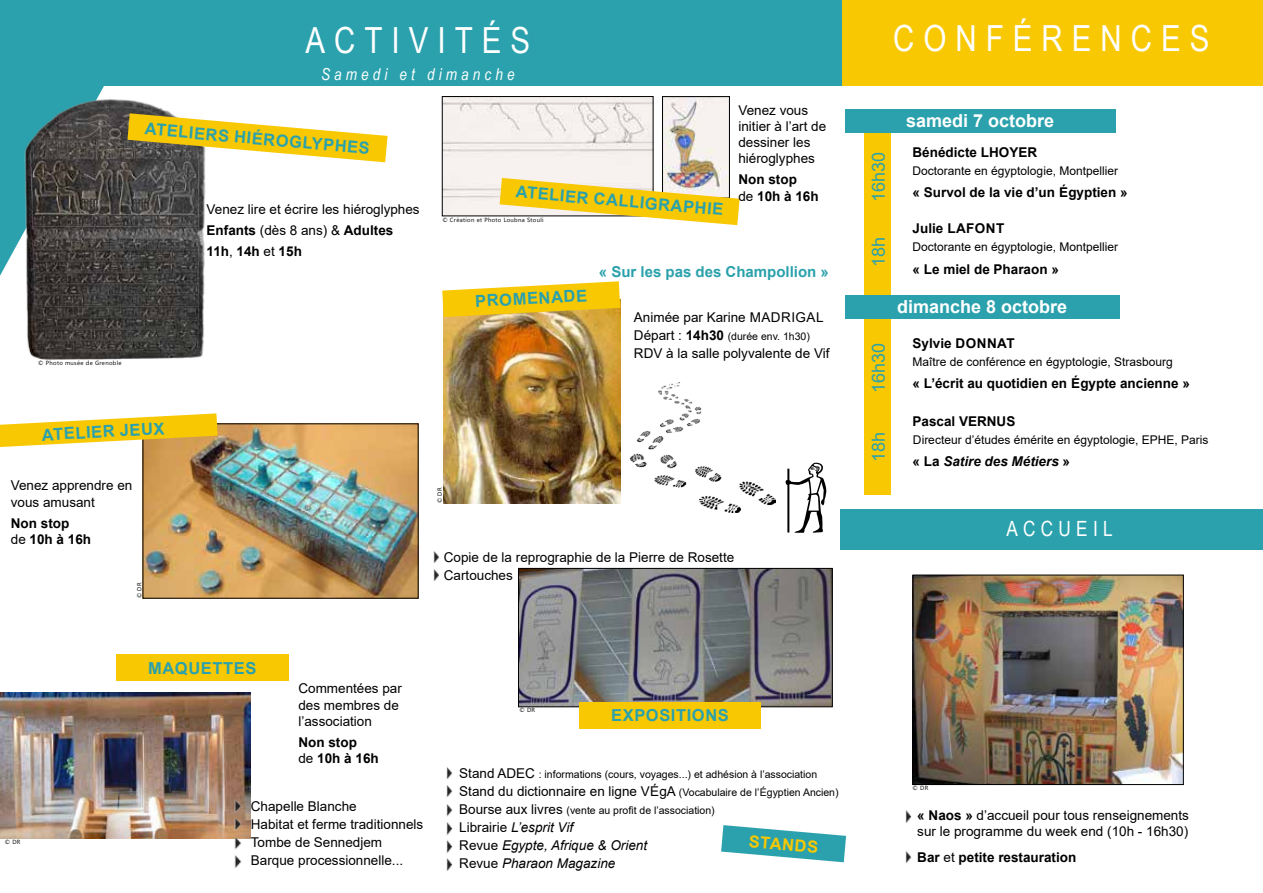
<style>
.page{position:relative;width:1263px;height:893px;background:#fff}
.page>*{position:absolute;margin:0;border:0;box-sizing:border-box;transform-origin:0 0}
.t1{font:36px "Arial Narrow";letter-spacing:.25em;color:#fff}
.t2{font:21px "Arial Narrow";letter-spacing:.25em;color:#fff}
.t3{font:700 18px "Arial";color:#fff}
.t4{font:18px "Arial";color:#2aa1ac}
.t5{font:700 16.5px "Arial";letter-spacing:.035em;color:#2aa1ac}
.t6{font:italic 16.5px "Arial Narrow";letter-spacing:.25em;color:#fff}
.t7{font:700 16.5px "Arial";color:#f8c803}
.t8{font:700 15px "Arial";color:#2aa1ac}
.t9{font:13.5px/16.2px "Arial";color:#000}
.t10{font:700 13.5px/16.2px "Arial";color:#000}
.t11{font:italic 13.5px/18px "Arial";color:#000}
.t12{font:italic 700 13.5px "Arial";color:#000}
.t13{font:700 13.5px "Arial";letter-spacing:.035em;color:#000}
.t14{font:12px "Arial";color:#000}
.t15{font:10.5px/18px "Arial";color:#000}
.t16{font:6px "Lao UI";letter-spacing:.05em;color:#000}
.s1{font-weight:700}
.s2{font-weight:400}
.s3{font-size:13.5px}
.s4{font-weight:700;font-size:13.5px}
.s5{font-style:normal}
</style>
<div class="page">
<img style="left:0;top:693px;width:250px;height:145px">
<div style="left:864px;top:109px;width:27px;height:385px;background:#f8c803"></div>
<svg style="left:0;top:85px;width:108px;height:191px;background:#3da9b3"></svg>
<img style="left:631px;top:382px;width:144px;height:130px">
<img style="left:443px;top:317px;width:177px;height:186px">
<div style="left:0;top:0;width:843px;height:85px;background:#2aa1ac"></div>
<img style="left:20px;top:95px;width:186px;height:264px">
<div style="left:843px;top:0;width:420px;height:85px;background:#f8c803"></div>
<svg style="left:786px;top:463px;width:40px;height:70px"></svg>
<div style="left:840px;top:509px;width:423px;height:40px;background:#2aa1ac"></div>
<div style="left:845px;top:109px;width:270px;height:24px;background:#2aa1ac"></div>
<svg style="left:127px;top:113px;width:261px;height:49px"></svg>
<div style="left:845px;top:295px;width:274px;height:24px;background:#2aa1ac"></div>
<svg style="left:905px;top:810px;width:6px;height:13px"></svg>
<svg style="left:905px;top:851px;width:6px;height:12px"></svg>
<img style="left:444px;top:98px;width:207px;height:116px">
<div style="left:442px;top:96px;width:211px;height:120px;border:1px solid #000"></div>
<img style="left:664px;top:98px;width:64px;height:80px">
<div style="left:662px;top:96px;width:68px;height:102px;border:1px solid #000"></div>
<svg style="left:500px;top:178px;width:240px;height:47px"></svg>
<svg style="left:442px;top:281px;width:178px;height:36px;background:#f3cb31"></svg>
<svg style="left:721px;top:825px;width:125px;height:37px"></svg>
<img style="left:446px;top:767px;width:7px;height:12px">
<img style="left:446px;top:785px;width:7px;height:12px">
<img style="left:145px;top:425px;width:271px;height:172px">
<div style="left:143px;top:423px;width:275px;height:176px;border:1px solid #000"></div>
<div style="left:116px;top:654px;width:172px;height:27px;background:#f8c803"></div>
<img style="left:235px;top:799px;width:6px;height:14px">
<img style="left:235px;top:817px;width:6px;height:14px">
<svg style="left:235px;top:837px;width:6px;height:31px"></svg>
<svg style="left:433px;top:551px;width:7px;height:30px"></svg>
<img style="left:520px;top:570px;width:311px;height:135px">
<div style="left:518px;top:568px;width:315px;height:139px;border:1px solid #000"></div>
<div style="left:579px;top:702px;width:182px;height:26px;background:#f8c803"></div>
<svg style="left:446px;top:804px;width:7px;height:67px"></svg>
<img style="left:914px;top:577px;width:268px;height:206px">
<div style="left:912px;top:575px;width:272px;height:210px;border:1px solid #000"></div>
<svg style="left:0;top:413px;width:218px;height:34px"></svg>
<h1 class="t1" style="left:306px;top:14px;width:226px">ACTIVITÉS</h1>
<p class="t6" style="left:321px;top:63px;width:195px">Samedi et dimanche</p>
<p class="t5" style="left:146px;top:117px;width:60px;rotate:5deg">atel iers</p>
<p class="t5" style="left:235px;top:125px;width:80px;rotate:5deg">hiéro glyphes</p>
<p class="t9" style="left:207px;top:199px;width:215px;line-height:21px">Venez lire et écrire les hiéroglyphes<br><span class="s1">Enfants</span> (dès 8 ans) &amp; <span class="s1">Adultes<br>11h</span>, <span class="s1">14h</span> et <span class="s1">15h</span></p>
<p class="t5" style="left:517px;top:180px;width:60px;rotate:5deg">atel ier</p>
<p class="t5" style="left:595px;top:187px;width:130px;rotate:5deg">c all igr aph ie</p>
<p class="t16" style="left:442px;top:216px;width:103px">© Création et Photo Loubna Stouli</p>
<p class="t9" style="left:738px;top:102px;width:89px">Venez vous initier à l’art de dessiner les hiéroglyphes</p>
<p class="t10" style="left:738px;top:172px;width:82px">Non stop<br><span class="s2">de</span> 10h à 16h</p>
<p class="t16" style="left:38px;top:359px;width:85px">© Photo musée de Grenoble</p>
<p class="t5" style="left:41px;top:423px;width:60px;rotate:-3deg">Atel ier</p>
<p class="t9" style="left:11px;top:478px;width:123px">Venez apprendre en vous amusant</p>
<p class="t10" style="left:11px;top:515px;width:82px">Non stop<br><span class="s2">de</span> 10h à 16h</p>
<p class="t16" style="left:135px;top:598px;width:17px;rotate:-90deg">© DR</p>
<p class="t5" style="left:475px;top:289px;width:100px;rotate:-3deg">Pro menade</p>
<p class="t8" style="left:599px;top:261px;width:232px">« Sur les pas des Champollion »</p>
<p class="t9" style="left:634px;top:309px;width:191px">Animée par Karine MADRIGAL</p>
<p class="t15" style="left:634px;top:327px;width:177px"><span class="s3">Départ :</span> <span class="s4">14h30</span> (durée env. 1h30)</p>
<p class="t9" style="left:634px;top:345px;width:197px">RDV à la salle polyvalente de Vif</p>
<p class="t16" style="left:436px;top:503px;width:17px;rotate:-90deg">© DR</p>
<p class="t9" style="left:444px;top:548px;width:292px;line-height:18px">Copie de la reprographie de la Pierre de Rosette<br>Cartouches</p>
<p class="t16" style="left:5px;top:838px;width:17px">© DR</p>
<p class="t5" style="left:148px;top:656px;width:97px">Maquettes</p>
<p class="t9" style="left:298px;top:680px;width:105px">Commentées par des membres de l’association</p>
<p class="t10" style="left:298px;top:734px;width:82px">Non stop<br><span class="s2">de</span> 10h à 16h</p>
<p class="t9" style="left:251px;top:798px;width:174px;line-height:18px">Chapelle Blanche<br>Habitat et ferme traditionnels<br>Tombe de Sennedjem<br>Barque processionnelle...</p>
<p class="t16" style="left:520px;top:706px;width:17px">© DR</p>
<p class="t5" style="left:611px;top:704px;width:36px">Expos</p>
<p class="t5" style="left:671px;top:704px;width:58px">itions</p>
<p class="t15" style="left:459px;top:766px;width:381px"><span class="s3">Stand ADEC</span> : informations (cours, voyages...) et adhésion à l’association<br><span class="s3">Stand du dictionnaire en ligne VégA</span> (Vocabulaire de l’égyptien Ancien)<br><span class="s3">Bourse aux livres</span> (vente au profit de l’association)</p>
<p class="t11" style="left:459px;top:819px;width:189px"><span class="s5">Librairie</span> L’esprit Vif<br><span class="s5">Revue</span> Egypte, Afrique &amp; Orient<br><span class="s5">Revue</span> Pharaon Magazine</p>
<p class="t7" style="left:750px;top:829px;width:58px;rotate:5deg">Stands</p>
<h1 class="t1" style="left:893px;top:12px;width:318px">CONFÉRENCES</h1>
<h3 class="t4" style="left:866px;top:202px;width:52px;rotate:-90deg">16h30</h3>
<h3 class="t4" style="left:866px;top:267px;width:32px;rotate:-90deg">18h</h3>
<h3 class="t4" style="left:866px;top:393px;width:52px;rotate:-90deg">16h30</h3>
<h3 class="t4" style="left:866px;top:462px;width:32px;rotate:-90deg">18h</h3>
<h3 class="t3" style="left:906px;top:108px;width:150px">samedi 7 octobre</h3>
<p class="t10" style="left:912px;top:144px;width:126px">Bénédicte LHOYER</p>
<p class="t14" style="left:912px;top:162px;width:207px">Doctorante en égyptologie, Montpellier</p>
<p class="t10" style="left:912px;top:184px;width:217px">« Survol de la vie d’un égyptien »</p>
<p class="t13" style="left:912px;top:219px;width:93px">Julie Lafont</p>
<p class="t14" style="left:912px;top:239px;width:207px">Doctorante en égyptologie, Montpellier</p>
<p class="t10" style="left:912px;top:261px;width:148px">« Le miel de Pharaon »</p>
<h3 class="t3" style="left:897px;top:294px;width:172px">dimanche 8 octobre</h3>
<p class="t10" style="left:912px;top:335px;width:104px">Sylvie Do nnat</p>
<p class="t14" style="left:912px;top:353px;width:262px">Maître de conférence en égyptologie, Strasbourg</p>
<p class="t10" style="left:912px;top:375px;width:279px">« L’écrit au quotidien en égypte ancienne »</p>
<p class="t10" style="left:912px;top:413px;width:104px">Pascal VERNUS</p>
<p class="t14" style="left:913px;top:431px;width:297px">Directeur d’études émérite en égyptologie, EPHE, Paris</p>
<p class="t12" style="left:912px;top:452px;width:159px"><span class="s5">« La</span> Satire des Métiers <span class="s5">»</span></p>
<h2 class="t2" style="left:1006px;top:513px;width:108px">ACCUEIL</h2>
<p class="t16" style="left:912px;top:784px;width:17px">© DR</p>
<p class="t9" style="left:917px;top:807px;width:273px"><span class="s1">« Naos »</span> d’accueil pour tous renseignements sur le programme du week end (10h - 16h30)</p>
<p class="t10" style="left:917px;top:849px;width:161px">Bar <span class="s2">et</span> petite restauration</p>
</div>
